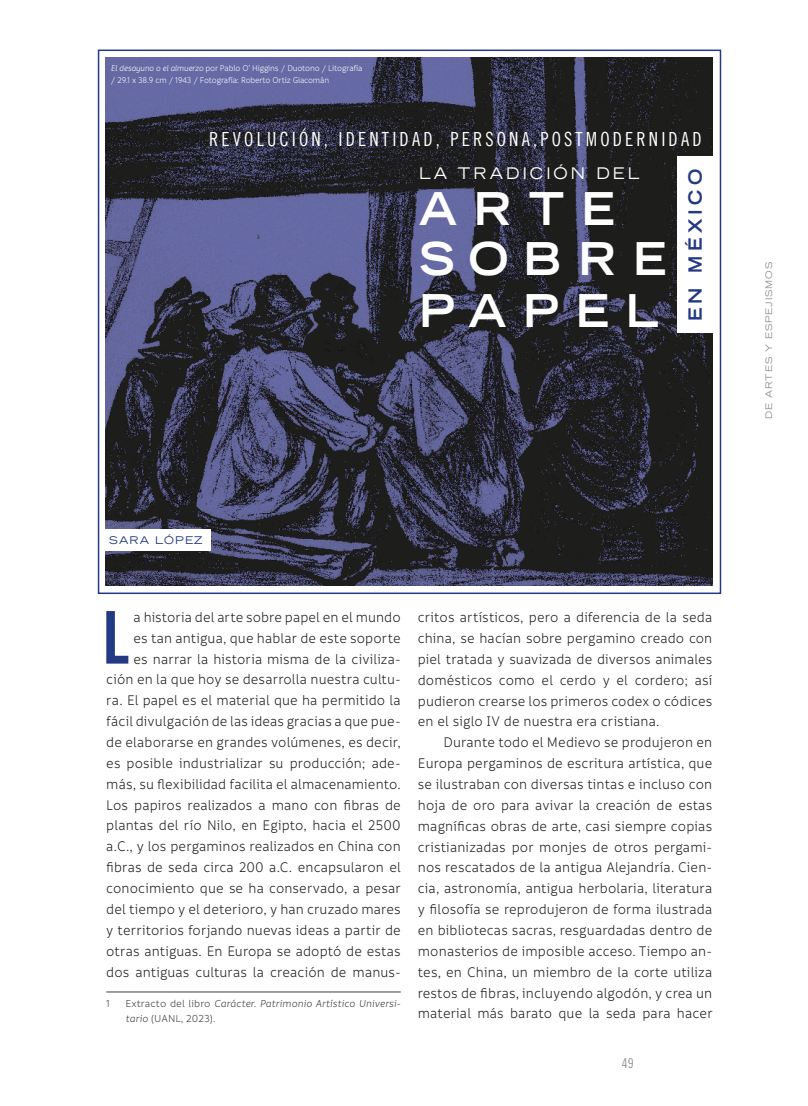
<style>
.page{position:relative;width:808px;height:1106px;background:#fff}
.page>*{position:absolute;margin:0;border:0;box-sizing:border-box;transform-origin:0 0}
.Capitular{font:72.75px "Trade Gothic LT Bold Cond Twenty";color:#243983;scale:.95 1}
.Cuerpo_de_texto_con{font:700 expanded 44.85px "Trade Gothic LT";letter-spacing:.4em;color:#fff;scale:.95 1}
.Cuerpo_de_texto_con-2{font:19.5px "Trade Gothic LT Cond Eighteen";letter-spacing:.17em;color:#fff;scale:.95 1}
.Cuerpo_de_texto_con-3{font:700 expanded 18.15px "Trade Gothic LT";letter-spacing:.25em;color:#243983;scale:.95 1}
.Cuerpo_de_texto_con-4{font:expanded 15.9px "Trade Gothic LT";letter-spacing:.2em;color:#fff;scale:.95 1}
.Capitular-2{font:15px/20.9px "Informative";letter-spacing:.005em;color:#1d1d1b;text-align:right;scale:.95 1}
.Cuerpo_de_texto_con-5{font:15px/20.9px "Informative";letter-spacing:.01em;color:#1d1d1b;text-align:justify;scale:.95 1}
.t1{font:13.5px "Trade Gothic LT Cond Eighteen";color:#939292}
.Notas_al_pie{font:italic 10.8px/15px "Informative";letter-spacing:.005em;color:#3d3d3c}
.Notas_al_pie-2{font:10.8px "Informative";color:#3d3d3c}
.autores{font:expanded 10.5px "Trade Gothic LT";letter-spacing:.1em;color:#243983}
.Pies_de_fotos{font:9px/12px "Informative";letter-spacing:-.02em;color:#fff;scale:.95 1}
.t2{font:expanded 9px "Trade Gothic LT";letter-spacing:.1em;color:#939292}
.s1{font-style:italic}
.s2{font-style:normal}
</style>
<div class="page">
<img style="left:106px;top:57px;width:606px;height:529px">
<div style="left:98px;top:50px;width:623px;height:544px;border:2px solid #243983"></div>
<hr style="left:106px;top:991px;width:295px;height:1px;background:#3d3d3c">
<div style="left:678px;top:156px;width:36px;height:176px;background:#fff"></div>
<div style="left:105px;top:529px;width:105px;height:21px;background:#fff"></div>
<p class="Pies_de_fotos" style="left:111px;top:62px;width:266px"><span class="s1">El desayuno o el almuerzo</span> por Pablo O’ Higgins / Duotono / Litografía / 29.1 x 38.9 cm / 1943 / Fotografía: Roberto Ortiz Giacomán</p>
<p class="Cuerpo_de_texto_con-2" style="left:209px;top:127px;width:520px">REVOLUCIÓN, IDENTIDAD, PERSONA,POSTMODERNIDAD</p>
<p class="Cuerpo_de_texto_con-4" style="left:419px;top:162px;width:233px">LA TRADICIÓN DEL</p>
<p class="Cuerpo_de_texto_con" style="left:419px;top:179px;width:207px">ARTE</p>
<p class="Cuerpo_de_texto_con" style="left:419px;top:229px;width:262px">SOBRE</p>
<p class="Cuerpo_de_texto_con" style="left:419px;top:281px;width:254px">PAPEL</p>
<p class="Cuerpo_de_texto_con-3" style="left:683px;top:321px;width:162px;rotate:-90deg">EN MÉXICO</p>
<p class="autores" style="left:109px;top:533px;width:95px">SARA LÓPEZ</p>
<p class="Capitular" style="left:103px;top:593px;width:30px">L</p>
<p class="Capitular-2" style="left:106px;top:607px;width:311px">a historia del arte sobre papel en el mundo<br>es tan antigua, que hablar de este soporte<br>es narrar la historia misma de la civiliza&shy;ción en la que hoy se desarrolla nuestra cultu&shy;ra. El papel es el material que ha permitido la fácil divulgación de las ideas gracias a que pue&shy;de elaborarse en grandes volúmenes, es decir, es posible industrializar su producción; ade&shy;más, su flexibilidad facilita el almacenamiento.<br>Los papiros realizados a mano con fibras de plantas del río Nilo, en Egipto, hacia el 2500 a.C., y los pergaminos realizados en China con fibras de seda circa 200 a.C. encapsularon el conocimiento que se ha conservado, a pesar del tiempo y el deterioro, y han cruzado mares y territorios forjando nuevas ideas a partir de otras antiguas. En Europa se adoptó de estas dos antiguas culturas la creación de manus-</p>
<p class="Notas_al_pie-2" style="left:106px;top:997px;width:5px">1</p>
<p class="Notas_al_pie" style="left:125px;top:996px;width:277px"><span class="s2">Extracto del libro</span> Carácter. Patrimonio Artístico Universi&shy;tario <span class="s2">(UANL, 2023).</span></p>
<p class="Capitular-2" style="left:418px;top:607px;width:311px;text-align:justify">critos artísticos, pero a diferencia de la seda china, se hacían sobre pergamino creado con piel tratada y suavizada de diversos animales domésticos como el cerdo y el cordero; así pudieron crearse los primeros codex o códices en el siglo IV de nuestra era cristiana.</p>
<p class="Cuerpo_de_texto_con-5" style="left:418px;top:732px;width:312px;text-indent:26px">Durante todo el Medievo se produjeron en Europa pergaminos de escritura artística, que se ilustraban con diversas tintas e incluso con hoja de oro para avivar la creación de estas magníficas obras de arte, casi siempre copias cristianizadas por monjes de otros pergami&shy;nos rescatados de la antigua Alejandría. Cien&shy;cia, astronomía, antigua herbolaria, literatura y filosofía se reprodujeron de forma ilustrada en bibliotecas sacras, resguardadas dentro de monasterios de imposible acceso. Tiempo an&shy;tes, en China, un miembro de la corte utiliza restos de fibras, incluyendo algodón, y crea un material más barato que la seda para hacer</p>
<p class="t1" style="left:622px;top:1055px;width:13px">49</p>
<p class="t2" style="left:763px;top:419px;width:158px;rotate:-90deg">DE ARTES Y ESPEJISMOS</p>
</div>
